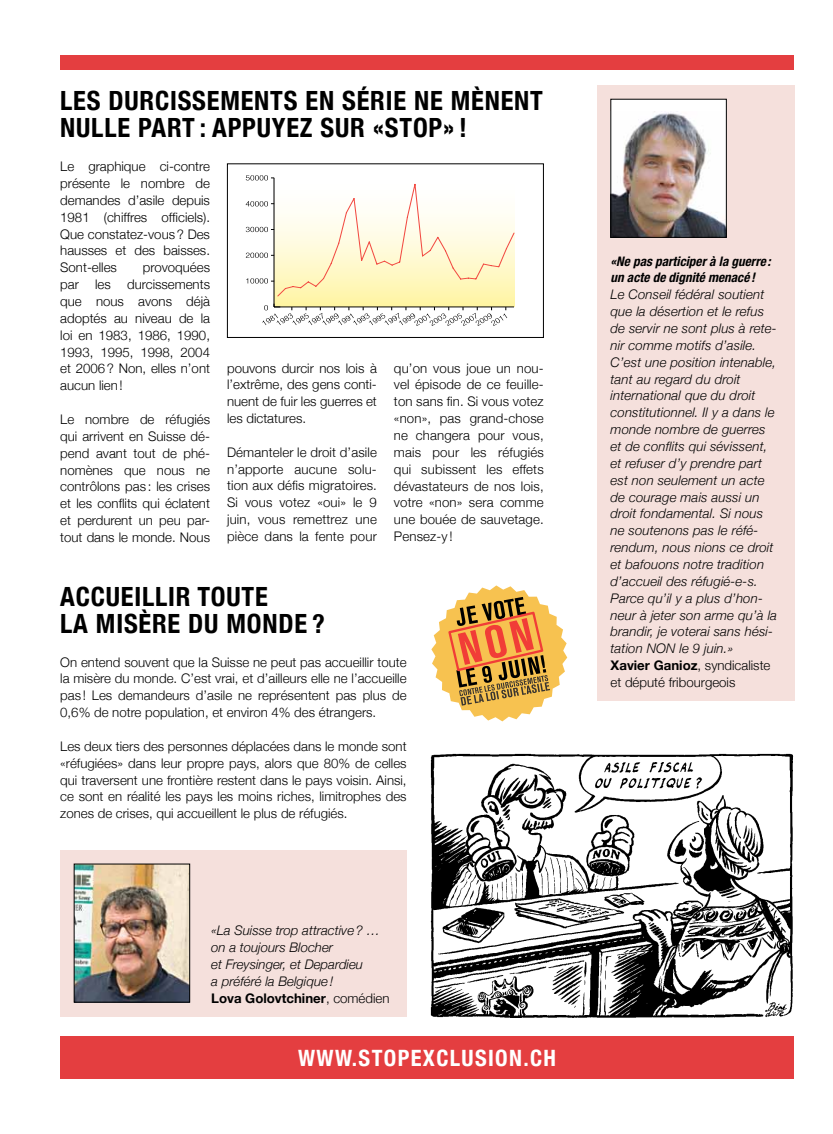
<style>
.page{position:relative;width:833px;height:1134px;background:#fff}
.page>*{position:absolute;margin:0;border:0;box-sizing:border-box;transform-origin:0 0}
.t1{font:700 condensed 26.5px/26.5px "Helvetica Neue";letter-spacing:.03em;color:#000}
.t2{font:700 condensed 22.5px "Helvetica Neue";letter-spacing:.06em;color:#fff}
.t3{font:300 13.25px/16.9px "Helvetica Neue";color:#000;text-align:justify}
.t4{font:italic 300 13.25px/16.9px "Helvetica Neue";letter-spacing:.01em;color:#000}
.t5{font:italic 700 condensed 13.25px/16.9px "Helvetica Neue";color:#000}
.s1{font-weight:700;font-style:normal}
.s2{font-style:normal}
</style>
<div class="page">
<div style="left:60px;top:1036px;width:734px;height:43px;background:#e43e40"></div>
<div style="left:60px;top:55px;width:734px;height:14px;background:#e43e40"></div>
<div style="left:597px;top:85px;width:198px;height:616px;background:#f5e0dc"></div>
<div style="left:60px;top:850px;width:346px;height:166px;background:#f5e0dc"></div>
<div style="left:274px;top:178px;width:240px;height:129px;background:#fff5a7"></div>
<hr style="left:274px;top:307px;width:240px;height:1px;background:#000">
<hr style="left:274px;top:178px;width:1px;height:129px;background:#000">
<svg style="left:246px;top:175px;width:268px;height:122px"></svg>
<svg style="left:262px;top:304px;width:245px;height:22px"></svg>
<div style="left:227px;top:164px;width:317px;height:174px;border:1px solid #000"></div>
<img style="left:76px;top:866px;width:112px;height:134px">
<div style="left:74px;top:864px;width:116px;height:138px;border:1px solid #000"></div>
<div style="left:611px;top:99px;width:115px;height:138px;background:#fff"></div>
<img style="left:612px;top:111px;width:112px;height:125px">
<div style="left:610px;top:99px;width:116px;height:139px;border:1px solid #000"></div>
<img style="left:430px;top:753px;width:364px;height:265px">
<svg style="left:431px;top:585px;width:136px;height:136px"></svg>
<h1 class="t1" style="left:60px;top:87px;width:484px">LES DURCISSEMENTS EN SÉRIE NE MÈNENT<br>NULLE PART : APPUYEZ SUR «STOP» !</h1>
<p class="t3" style="left:60px;top:158px;width:151px">Le graphique ci-contre présente le nombre de demandes d’asile depuis 1981 (chiffres officiels).<br>Que constatez-vous? Des hausses et des baisses.<br>Sont-elles</p>
<p class="t3" style="left:60px;top:259px;width:151px;text-indent:83px">provoquées par les durcissements que nous avons déjà adoptés au niveau de la loi en 1983, 1986, 1990, 1993, 1995, 1998, 2004 et 2006? Non, elles n’ont aucun lien!</p>
<p class="t3" style="left:60px;top:410px;width:151px">Le nombre de réfugiés qui arrivent en Suisse dé&shy;pend avant tout de phé&shy;nomènes que nous ne contrôlons pas : les crises et les conflits qui éclatent et perdurent un peu par&shy;tout dans le monde. Nous</p>
<p class="t3" style="left:227px;top:359px;width:151px">pouvons durcir nos lois à l’extrême, des gens conti&shy;nuent de fuir les guerres et les dictatures.</p>
<p class="t3" style="left:227px;top:443px;width:151px">Démanteler le droit d’asile n’apporte aucune solu&shy;tion aux défis migratoires.<br>Si vous votez «oui» le 9 juin, vous remettrez une pièce dans la fente pour</p>
<p class="t3" style="left:394px;top:359px;width:151px">qu’on vous joue un nou&shy;vel épisode de ce feuille&shy;ton sans fin. Si vous votez «non», pas grand-chose ne changera pour vous, mais pour les réfugiés qui subissent les effets dévastateurs de nos lois, votre «non» sera comme une bouée de sauvetage.<br>Pensez-y !</p>
<h1 class="t1" style="left:60px;top:583px;width:266px">ACCUEILLIR TOUTE<br>LA MISÈRE DU MONDE ?</h1>
<p class="t3" style="left:60px;top:653px;width:348px">On entend souvent que la Suisse ne peut pas accueillir toute la misère du monde. C’est vrai, et d’ailleurs elle ne l’accueille pas ! Les demandeurs d’asile ne représentent pas plus de 0,6% de notre population, et environ 4% des étrangers.</p>
<p class="t3" style="left:60px;top:737px;width:348px">Les deux tiers des personnes déplacées dans le monde sont «réfugiées» dans leur propre pays, alors que 80% de celles qui traversent une frontière restent dans le pays voisin. Ainsi, ce sont en réalité les pays les moins riches, limitrophes des zones de crises, qui accueillent le plus de réfugiés.</p>
<p class="t4" style="left:211px;top:922px;width:180px">«La Suisse trop attractive? … on a toujours Blocher<br>et Freysinger, et Depardieu<br>a préféré la Belgique!<br><span class="s1">Lova Golovtchiner</span><span class="s2">, comédien</span></p>
<h2 class="t2" style="left:298px;top:1044px;width:259px">WWW.STOPEXCLUSION.CH</h2>
<p class="t5" style="left:610px;top:252px;width:162px">«Ne pas participer à la guerre : un acte de dignité menacé !</p>
<p class="t4" style="left:610px;top:286px;width:168px">Le Conseil fédéral soutient que la désertion et le refus de servir ne sont plus à rete&shy;nir comme motifs d’asile.<br>C’est une position intenable, tant au regard du droit international que du droit constitutionnel. Il y a dans le monde nombre de guerres et de conflits qui sévissent, et refuser d’y prendre part est non seulement un acte de courage mais aussi un droit fondamental. Si nous ne soutenons pas le réfé&shy;rendum, nous nions ce droit et bafouons notre tradition d’accueil des réfugié-e-s.<br>Parce qu’il y a plus d’hon&shy;neur à jeter son arme qu’à la brandir, je voterai sans hési&shy;tation NON le 9 juin.»<br><span class="s1">Xavier Ganioz</span><span class="s2">, syndicaliste et député fribourgeois</span></p>
</div>
